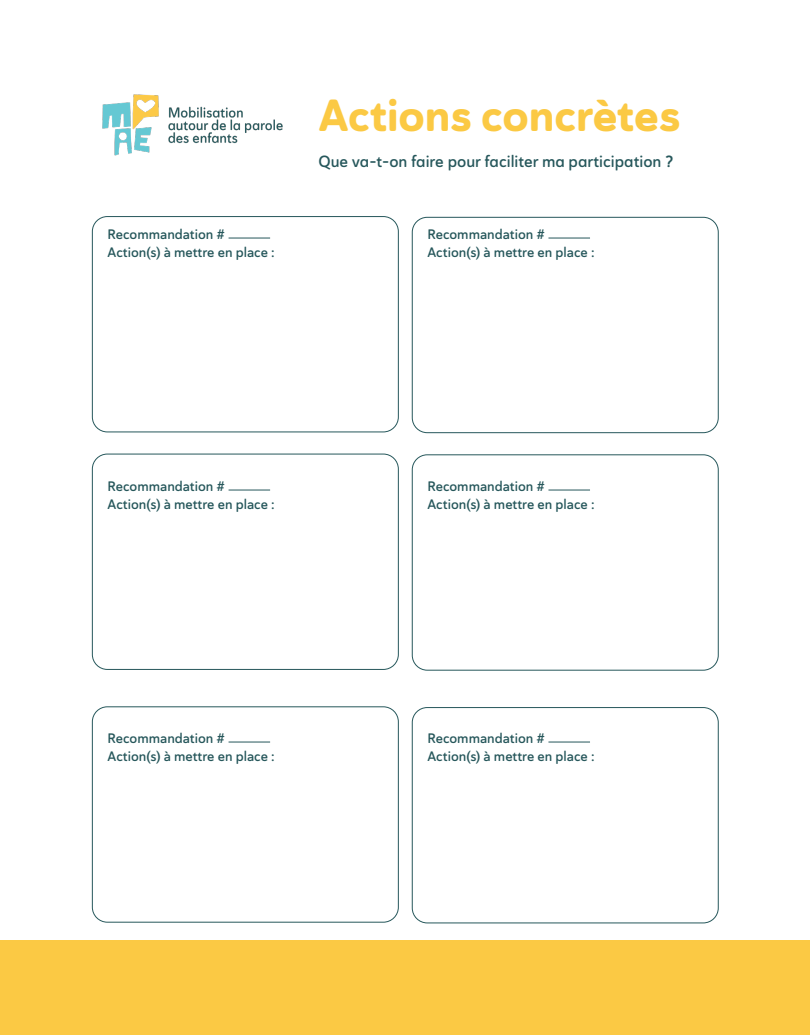
<style>
.page{position:relative;width:810px;height:1035px;background:#fff}
.page>*{position:absolute;margin:0;border:0;box-sizing:border-box;transform-origin:0 0}
.Gros_numéros{font:45px "Haboro Soft Nor Ex B";color:#fbc944}
.t1{font:16.25px "Haboro Soft Nor Dem";color:#26575b}
.T5{font:13.75px/18px "Haboro Soft Nor Dem";color:#26575b}
</style>
<div class="page">
<div style="left:0;top:941px;width:810px;height:94px;background:#fbc944"></div>
<div style="left:412px;top:217px;width:307px;height:216px;border:1px solid #26575b;border-radius:15px"></div>
<div style="left:412px;top:455px;width:307px;height:216px;border:1px solid #26575b;border-radius:15px"></div>
<div style="left:412px;top:707px;width:307px;height:216px;border:1px solid #26575b;border-radius:15px"></div>
<div style="left:92px;top:216px;width:307px;height:216px;border:1px solid #26575b;border-radius:15px"></div>
<div style="left:92px;top:454px;width:307px;height:216px;border:1px solid #26575b;border-radius:15px"></div>
<div style="left:92px;top:707px;width:307px;height:216px;border:1px solid #26575b;border-radius:15px"></div>
<hr style="left:548px;top:238px;width:42px;height:1px;background:#26575b">
<hr style="left:548px;top:490px;width:42px;height:1px;background:#26575b">
<hr style="left:548px;top:742px;width:42px;height:1px;background:#26575b">
<hr style="left:229px;top:238px;width:41px;height:1px;background:#26575b">
<hr style="left:229px;top:490px;width:41px;height:1px;background:#26575b">
<hr style="left:229px;top:742px;width:41px;height:1px;background:#26575b">
<img style="left:102px;top:94px;width:181px;height:62px">
<p class="T5" style="left:108px;top:225px;width:169px">Recommandation #<br>Action(s) à mettre en place :</p>
<p class="Gros_numéros" style="left:318px;top:85px;width:363px">Actions concrètes</p>
<p class="t1" style="left:318px;top:150px;width:356px">Que va-t-on faire pour faciliter ma participation ?</p>
<p class="T5" style="left:428px;top:225px;width:169px">Recommandation #<br>Action(s) à mettre en place :</p>
<p class="T5" style="left:108px;top:477px;width:169px">Recommandation #<br>Action(s) à mettre en place :</p>
<p class="T5" style="left:428px;top:477px;width:169px">Recommandation #<br>Action(s) à mettre en place :</p>
<p class="T5" style="left:108px;top:729px;width:169px">Recommandation #<br>Action(s) à mettre en place :</p>
<p class="T5" style="left:428px;top:729px;width:169px">Recommandation #<br>Action(s) à mettre en place :</p>
</div>
